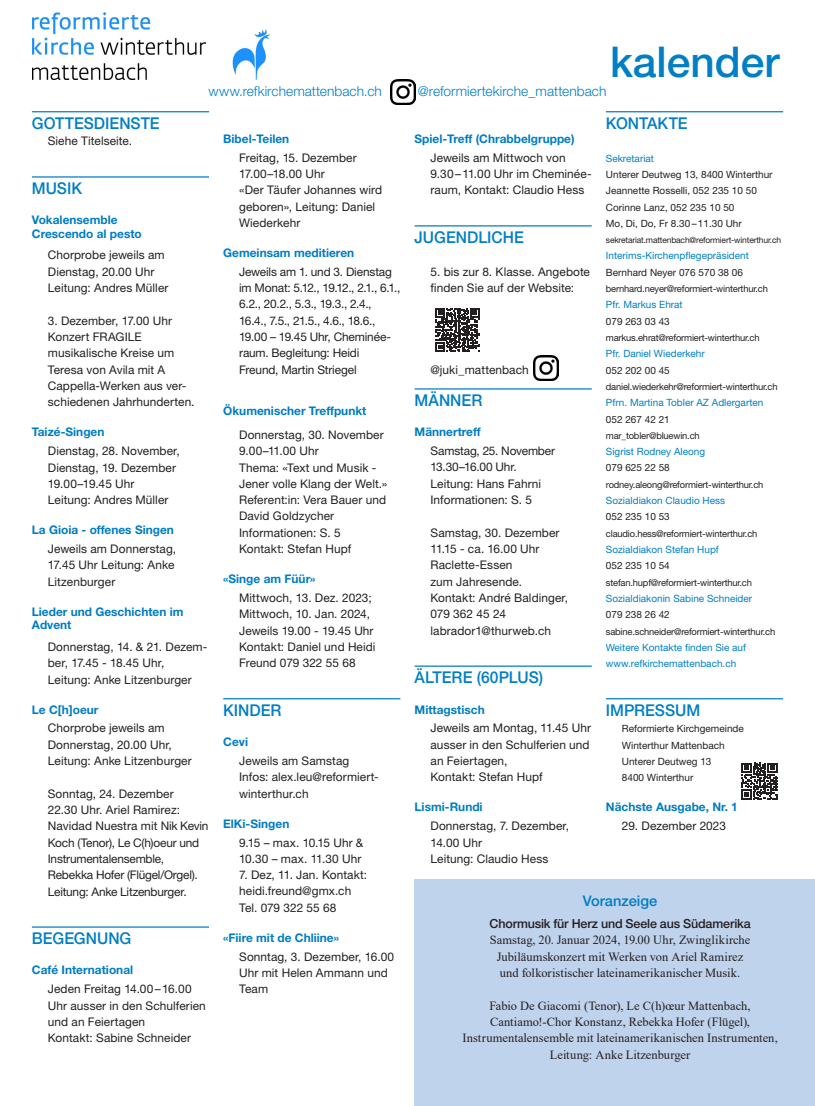
<style>
.page{position:relative;width:815px;height:1106px;background:#fff}
.page>*{position:absolute;margin:0;border:0;box-sizing:border-box;transform-origin:0 0}
.t1{font:500 42.5px "Helvetica Neue LT Pro";color:#007fc4}
.t2{font:500 16.25px "Helvetica Neue LT Pro";color:#007fc4;scale:.96 1}
.t3{font:500 14.62px "Helvetica Neue LT Pro";color:#007cc2}
.t4{font:300 13.75px "Helvetica Neue LT Pro";letter-spacing:.005em;color:#007fc4}
.t5{font:12.5px/16.2px "Times New Roman";color:#231f20;text-align:center}
.t6{font:500 12.5px "Helvetica Neue LT Pro";letter-spacing:-.015em;color:#231f20}
.t7{font:11.88px/16.2px "Helvetica Neue LT Pro";letter-spacing:.005em;color:#231f20}
.t8{font:11.88px/16.2px "Helvetica Neue LT Pro";letter-spacing:-.015em;color:#231f20}
.t9{font:700 11.88px/13.8px "Helvetica Neue LT Pro";color:#007cc2}
.t10{font:700 11.88px "Helvetica Neue LT Pro";color:#007fc4}
.t11{font:10px/16.2px "Helvetica Neue LT Pro";color:#231f20}
.t12{font:10px/16.2px "Helvetica Neue LT Pro";color:#007fc4}
.t13{font:9.38px "Helvetica Neue LT Pro";letter-spacing:-.02em;color:#231f20}
.t14{font:8.5px "Helvetica Neue LT Pro";letter-spacing:-.02em;color:#231f20}
</style>
<div class="page">
<hr style="left:32px;top:111px;width:177px;height:1px;background:#007fc4">
<hr style="left:32px;top:176px;width:177px;height:2px;background:#007fc4">
<hr style="left:32px;top:926px;width:177px;height:1px;background:#007fc4">
<hr style="left:223px;top:698px;width:177px;height:1px;background:#007fc4">
<hr style="left:415px;top:225px;width:177px;height:1px;background:#007fc4">
<hr style="left:415px;top:388px;width:177px;height:1px;background:#007fc4">
<hr style="left:415px;top:665px;width:177px;height:1px;background:#007fc4">
<svg style="left:436px;top:308px;width:43px;height:43px"></svg>
<img style="left:534px;top:355px;width:25px;height:25px">
<div style="left:415px;top:879px;width:400px;height:227px;background:#c0d3ec"></div>
<img style="left:391px;top:79px;width:25px;height:25px">
<img style="left:33px;top:13px;width:237px;height:66px">
<hr style="left:606px;top:111px;width:177px;height:1px;background:#007fc4">
<hr style="left:606px;top:698px;width:177px;height:1px;background:#007fc4">
<svg style="left:741px;top:762px;width:37px;height:37px"></svg>
<h1 class="t1" style="left:610px;top:36px;width:171px">kalender</h1>
<p class="t4" style="left:209px;top:83px;width:175px">www.refkirchemattenbach.ch</p>
<p class="t4" style="left:418px;top:83px;width:190px">@reformiertekirche_mattenbach</p>
<h2 class="t2" style="left:32px;top:113px;width:135px">GOTTESDIENSTE</h2>
<p class="t7" style="left:48px;top:133px;width:86px">Siehe Titelseite.</p>
<h2 class="t2" style="left:32px;top:179px;width:54px">MUSIK</h2>
<p class="t9" style="left:32px;top:213px;width:111px">Vokalensemble<br>Crescendo al pesto</p>
<p class="t7" style="left:48px;top:247px;width:122px">Chorprobe jeweils am<br>Dienstag, 20.00 Uhr<br>Leitung: Andres Müller</p>
<p class="t7" style="left:48px;top:312px;width:148px">3. Dezember, 17.00 Uhr<br>Konzert FRAGILE musikalische Kreise um<br>Teresa von Avila mit A<br>Cappella-Werken aus ver&shy;schiedenen Jahrhunderten.</p>
<p class="t9" style="left:32px;top:425px;width:74px">Taizé-Singen</p>
<p class="t7" style="left:48px;top:442px;width:133px">Dienstag, 28. November,<br>Dienstag, 19. Dezember<br>19.00–19.45 Uhr<br>Leitung: Andres Müller</p>
<p class="t9" style="left:32px;top:522px;width:144px">La Gioia - offenes Singen</p>
<p class="t7" style="left:48px;top:540px;width:130px">Jeweils am Donnerstag,<br>17.45 Uhr Leitung: Anke<br>Litzenburger</p>
<p class="t9" style="left:32px;top:604px;width:153px">Lieder und Geschichten im<br>Advent</p>
<p class="t7" style="left:48px;top:638px;width:161px">Donnerstag, 14. &amp; 21. Dezem&shy;ber, 17.45 - 18.45 Uhr,<br>Leitung: Anke Litzenburger</p>
<p class="t9" style="left:32px;top:702px;width:68px">Le C[h]oeur</p>
<p class="t7" style="left:48px;top:719px;width:145px">Chorprobe jeweils am<br>Donnerstag, 20.00 Uhr,<br>Leitung: Anke Litzenburger</p>
<p class="t8" style="left:48px;top:785px;width:162px">Sonntag, 24. Dezember<br>22.30 Uhr. Ariel Ramirez:<br>Navidad Nuestra mit Nik Kevin<br>Koch (Tenor), Le C(h)oeur und<br>Instrumentalensemble,<br>Rebekka Hofer (Flügel/Orgel).<br>Leitung: Anke Litzenburger.</p>
<h2 class="t2" style="left:32px;top:928px;width:105px">BEGEGNUNG</h2>
<p class="t9" style="left:32px;top:963px;width:103px">Café International</p>
<p class="t7" style="left:48px;top:980px;width:160px">Jeden Freitag 14.00–16.00<br>Uhr ausser in den Schulferien und an Feiertagen<br>Kontakt: Sabine Schneider</p>
<p class="t9" style="left:223px;top:131px;width:68px">Bibel-Teilen</p>
<p class="t7" style="left:239px;top:149px;width:145px">Freitag, 15. Dezember<br>17.00–18.00 Uhr<br>«Der Täufer Johannes wird geboren», Leitung: Daniel<br>Wiederkehr</p>
<p class="t9" style="left:223px;top:245px;width:132px">Gemeinsam meditieren</p>
<p class="t8" style="left:239px;top:263px;width:163px">Jeweils am 1. und 3. Dienstag im Monat: 5.12., 19.12., 2.1., 6.1.,<br>6.2., 20.2., 5.3., 19.3., 2.4.,<br>16.4., 7.5., 21.5., 4.6., 18.6.,<br>19.00 – 19.45 Uhr, Cheminée&shy;raum. Begleitung: Heidi<br>Freund, Martin Striegel</p>
<p class="t9" style="left:223px;top:403px;width:145px">Ökumenischer Treffpunkt</p>
<p class="t7" style="left:239px;top:426px;width:150px">Donnerstag, 30. November<br>9.00–11.00 Uhr<br>Thema: «Text und Musik -<br>Jener volle Klang der Welt.»<br>Referent:in: Vera Bauer und<br>David Goldzycher<br>Informationen: S. 5<br>Kontakt: Stefan Hupf</p>
<p class="t9" style="left:223px;top:571px;width:94px">«Singe am Füür»</p>
<p class="t7" style="left:239px;top:589px;width:138px">Mittwoch, 13. Dez. 2023;<br>Mittwoch, 10. Jan. 2024,<br>Jeweils 19.00 - 19.45 Uhr<br>Kontakt: Daniel und Heidi<br>Freund 079 322 55 68</p>
<h2 class="t2" style="left:223px;top:700px;width:62px">KINDER</h2>
<p class="t9" style="left:223px;top:734px;width:26px">Cevi</p>
<p class="t7" style="left:239px;top:752px;width:141px">Jeweils am Samstag<br>Infos: alex.leu@reformiert&shy;winterthur.ch</p>
<p class="t9" style="left:223px;top:816px;width:68px">ElKi-Singen</p>
<p class="t7" style="left:239px;top:834px;width:126px">9.15 – max. 10.15 Uhr &amp;<br>10.30 – max. 11.30 Uhr</p>
<p class="t7" style="left:239px;top:866px;width:130px">7. Dez, 11. Jan. Kontakt: heidi.freund@gmx.ch<br>Tel. 079 322 55 68</p>
<p class="t9" style="left:223px;top:930px;width:117px">«Fiire mit de Chliine»</p>
<p class="t7" style="left:239px;top:948px;width:157px">Sonntag, 3. Dezember, 16.00<br>Uhr mit Helen Ammann und<br>Team</p>
<h2 class="t2" style="left:606px;top:113px;width:87px">KONTAKTE</h2>
<p class="t12" style="left:606px;top:150px;width:50px">Sekretariat</p>
<p class="t11" style="left:606px;top:166px;width:168px">Unterer Deutweg 13, 8400 Winterthur<br>Jeannette Rosselli, 052 235 10 50<br>Corinne Lanz, 052 235 10 50<br>Mo, Di, Do, Fr 8.30–11.30 Uhr</p>
<p class="t14" style="left:606px;top:235px;width:177px">sekretariat.mattenbach@reformiert-winterthur.ch</p>
<p class="t12" style="left:606px;top:247px;width:144px">Interims-Kirchenpflegepräsident</p>
<p class="t11" style="left:606px;top:264px;width:139px">Bernhard Neyer 076 570 38 06</p>
<p class="t13" style="left:606px;top:283px;width:164px">bernhard.neyer@reformiert-winterthur.ch</p>
<p class="t12" style="left:606px;top:296px;width:78px">Pfr. Markus Ehrat</p>
<p class="t11" style="left:606px;top:313px;width:65px">079 263 03 43</p>
<p class="t13" style="left:606px;top:332px;width:155px">markus.ehrat@reformiert-winterthur.ch</p>
<p class="t12" style="left:606px;top:345px;width:100px">Pfr. Daniel Wiederkehr</p>
<p class="t11" style="left:606px;top:362px;width:65px">052 202 00 45</p>
<p class="t13" style="left:606px;top:381px;width:173px">daniel.wiederkehr@reformiert-winterthur.ch</p>
<p class="t12" style="left:606px;top:394px;width:159px">Pfrn. Martina Tobler AZ Adlergarten</p>
<p class="t11" style="left:606px;top:410px;width:65px">052 267 42 21</p>
<p class="t13" style="left:606px;top:430px;width:95px">mar_tobler@bluewin.ch</p>
<p class="t12" style="left:606px;top:443px;width:101px">Sigrist Rodney Aleong</p>
<p class="t11" style="left:606px;top:459px;width:65px">079 625 22 58</p>
<p class="t13" style="left:606px;top:478px;width:159px">rodney.aleong@reformiert-winterthur.ch</p>
<p class="t12" style="left:606px;top:492px;width:121px">Sozialdiakon Claudio Hess</p>
<p class="t11" style="left:606px;top:508px;width:65px">052 235 10 53</p>
<p class="t13" style="left:606px;top:527px;width:153px">claudio.hess@reformiert-winterthur.ch</p>
<p class="t12" style="left:606px;top:541px;width:114px">Sozialdiakon Stefan Hupf</p>
<p class="t11" style="left:606px;top:557px;width:65px">052 235 10 54</p>
<p class="t13" style="left:606px;top:576px;width:148px">stefan.hupf@reformiert-winterthur.ch</p>
<p class="t12" style="left:606px;top:590px;width:148px">Sozialdiakonin Sabine Schneider</p>
<p class="t11" style="left:606px;top:606px;width:65px">079 238 26 42</p>
<p class="t13" style="left:606px;top:625px;width:171px">sabine.schneider@reformiert-winterthur.ch</p>
<p class="t12" style="left:606px;top:639px;width:142px">Weitere Kontakte finden Sie auf www.refkirchemattenbach.ch</p>
<h2 class="t2" style="left:606px;top:700px;width:100px">IMPRESSUM</h2>
<p class="t11" style="left:622px;top:720px;width:124px">Reformierte Kirchgemeinde<br>Winterthur Mattenbach<br>Unterer Deutweg 13<br>8400 Winterthur</p>
<p class="t9" style="left:606px;top:800px;width:133px">Nächste Ausgabe, Nr. 1</p>
<p class="t7" style="left:622px;top:817px;width:106px">29. Dezember 2023</p>
<p class="t9" style="left:415px;top:131px;width:162px">Spiel-Treff (Chrabbelgruppe)</p>
<p class="t7" style="left:431px;top:149px;width:163px">Jeweils am Mittwoch von<br>9.30–11.00 Uhr im Cheminée&shy;raum, Kontakt: Claudio Hess</p>
<h2 class="t2" style="left:415px;top:228px;width:115px">JUGENDLICHE</h2>
<p class="t7" style="left:431px;top:263px;width:161px">5. bis zur 8. Klasse. Angebote finden Sie auf der Website:</p>
<p class="t7" style="left:431px;top:361px;width:100px">@juki_mattenbach</p>
<h2 class="t2" style="left:415px;top:391px;width:72px">MÄNNER</h2>
<p class="t9" style="left:415px;top:425px;width:68px">Männertreff</p>
<p class="t7" style="left:431px;top:442px;width:126px">Samstag, 25. November<br>13.30–16.00 Uhr.<br>Leitung: Hans Fahrni<br>Informationen: S. 5</p>
<p class="t7" style="left:431px;top:524px;width:139px">Samstag, 30. Dezember<br>11.15 - ca. 16.00 Uhr<br>Raclette-Essen<br>zum Jahresende.<br>Kontakt: André Baldinger,<br>079 362 45 24 labrador1@thurweb.ch</p>
<h2 class="t2" style="left:415px;top:668px;width:135px">ÄLTERE (60PLUS)</h2>
<p class="t9" style="left:415px;top:702px;width:72px">Mittagstisch</p>
<p class="t7" style="left:431px;top:719px;width:162px">Jeweils am Montag, 11.45 Uhr ausser in den Schulferien und an Feiertagen,<br>Kontakt: Stefan Hupf</p>
<p class="t10" style="left:415px;top:799px;width:70px">Lismi-Rundi</p>
<p class="t7" style="left:431px;top:817px;width:140px">Donnerstag, 7. Dezember,<br>14.00 Uhr<br>Leitung: Claudio Hess</p>
<p class="t3" style="left:583px;top:891px;width:76px">Voranzeige</p>
<p class="t6" style="left:490px;top:916px;width:263px">Chormusik für Herz und Seele aus Südamerika</p>
<p class="t5" style="left:490px;top:931px;width:262px">Samstag, 20. Januar 2024, 19.00 Uhr, Zwinglikirche<br>Jubiläumskonzert mit Werken von Ariel Ramirez und folkoristischer lateinamerikanischer Musik.</p>
<p class="t5" style="left:462px;top:996px;width:317px">Fabio De Giacomi (Tenor), Le C(h)œur Mattenbach, Cantiamo!-Chor Konstanz, Rebekka Hofer (Flügel), Instrumentalensemble mit lateinamerikanischen Instrumenten, Leitung: Anke Litzenburger</p>
</div>
